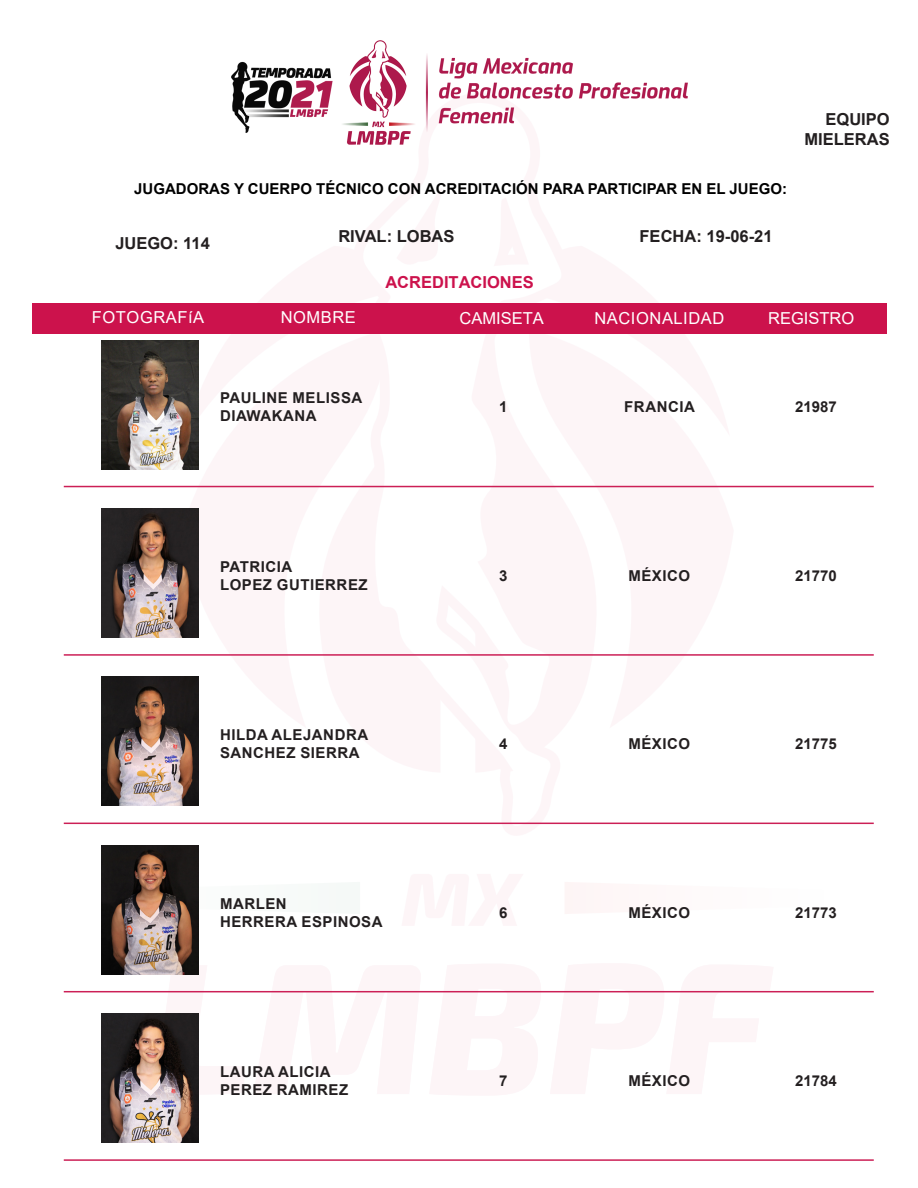
<style>
.page{position:relative;width:918px;height:1188px;background:#fff}
.page>*{position:absolute;margin:0;border:0;box-sizing:border-box;transform-origin:0 0}
.t1{font:700 16.5px/19.8px "Arial";color:#231f20;text-align:right}
.t2{font:16.5px "Arial";letter-spacing:.035em;color:#fff}
.t3{font:16.5px "Arial";color:#fff}
.t4{font:700 16.5px "Arial";color:#cc124c}
.t5{font:700 15px "Arial";letter-spacing:.035em;color:#231f20}
.t6{font:700 15px "Arial";color:#000}
</style>
<div class="page">
<svg style="left:146px;top:953px;width:639px;height:153px"></svg>
<svg style="left:101px;top:871px;width:98px;height:54px"></svg>
<svg style="left:360px;top:485px;width:204px;height:340px"></svg>
<div style="left:33px;top:303px;width:854px;height:31px;background:#cc124c"></div>
<img style="left:232px;top:40px;width:455px;height:105px">
<img style="left:102px;top:340px;width:96px;height:129px">
<hr style="left:64px;top:486px;width:810px;height:1px;background:#cc1f56">
<img style="left:102px;top:509px;width:96px;height:129px">
<hr style="left:64px;top:654px;width:810px;height:2px;background:#cc1f56">
<img style="left:102px;top:677px;width:96px;height:129px">
<hr style="left:64px;top:823px;width:810px;height:1px;background:#cc1f56">
<img style="left:102px;top:845px;width:96px;height:129px">
<hr style="left:64px;top:991px;width:810px;height:1px;background:#cc1f56">
<img style="left:102px;top:1014px;width:96px;height:129px">
<hr style="left:64px;top:1159px;width:810px;height:2px;background:#cc1f56">
<p class="t6" style="left:134px;top:178px;width:654px">JUGADORAS Y CUERPO TÉCNICO CON ACREDITACIÓN PARA PARTICIPAR EN EL JUEGO:</p>
<p class="t1" style="left:115px;top:233px;width:96px">JUEGO: 114</p>
<p class="t1" style="left:338px;top:227px;width:118px">RIVAL: LOBAS</p>
<p class="t1" style="left:640px;top:227px;width:134px">FECHA: 19-06-21</p>
<p class="t4" style="left:385px;top:271px;width:150px">ACREDITACIONES</p>
<p class="t1" style="left:804px;top:110px;width:87px">EQUIPO<br>MIELERAS</p>
<p class="t2" style="left:92px;top:306px;width:114px">FOTOGRAFíA</p>
<p class="t2" style="left:281px;top:306px;width:77px">NOMBRE</p>
<p class="t3" style="left:460px;top:307px;width:86px">CAMISETA</p>
<p class="t3" style="left:768px;top:307px;width:88px">REGISTRO</p>
<p class="t2" style="left:594px;top:307px;width:131px">NACIONALIDAD</p>
<p class="t5" style="left:220px;top:388px;width:144px">PAULINE MELISSA</p>
<p class="t5" style="left:220px;top:406px;width:98px">DIAWAKANA</p>
<p class="t5" style="left:220px;top:556px;width:74px">PATRICIA</p>
<p class="t5" style="left:220px;top:574px;width:149px">LOPEZ GUTIERREZ</p>
<p class="t5" style="left:220px;top:724px;width:150px">HILDA ALEJANDRA</p>
<p class="t5" style="left:220px;top:742px;width:141px">SANCHEZ SIERRA</p>
<p class="t5" style="left:220px;top:893px;width:68px">MARLEN</p>
<p class="t5" style="left:220px;top:911px;width:164px">HERRERA ESPINOSA</p>
<p class="t5" style="left:220px;top:1061px;width:112px">LAURA ALICIA</p>
<p class="t5" style="left:220px;top:1079px;width:130px">PEREZ RAMIREZ</p>
<p class="t5" style="left:499px;top:397px;width:10px">1</p>
<p class="t5" style="left:624px;top:397px;width:72px">FRANCIA</p>
<p class="t5" style="left:795px;top:397px;width:43px">21987</p>
<p class="t5" style="left:499px;top:565px;width:10px">3</p>
<p class="t5" style="left:628px;top:565px;width:63px">MÉXICO</p>
<p class="t5" style="left:795px;top:565px;width:43px">21770</p>
<p class="t5" style="left:499px;top:733px;width:10px">4</p>
<p class="t5" style="left:628px;top:733px;width:63px">MÉXICO</p>
<p class="t5" style="left:795px;top:733px;width:43px">21775</p>
<p class="t5" style="left:499px;top:902px;width:10px">6</p>
<p class="t5" style="left:628px;top:902px;width:63px">MÉXICO</p>
<p class="t5" style="left:795px;top:902px;width:43px">21773</p>
<p class="t5" style="left:499px;top:1070px;width:10px">7</p>
<p class="t5" style="left:628px;top:1070px;width:63px">MÉXICO</p>
<p class="t5" style="left:795px;top:1070px;width:43px">21784</p>
</div>
